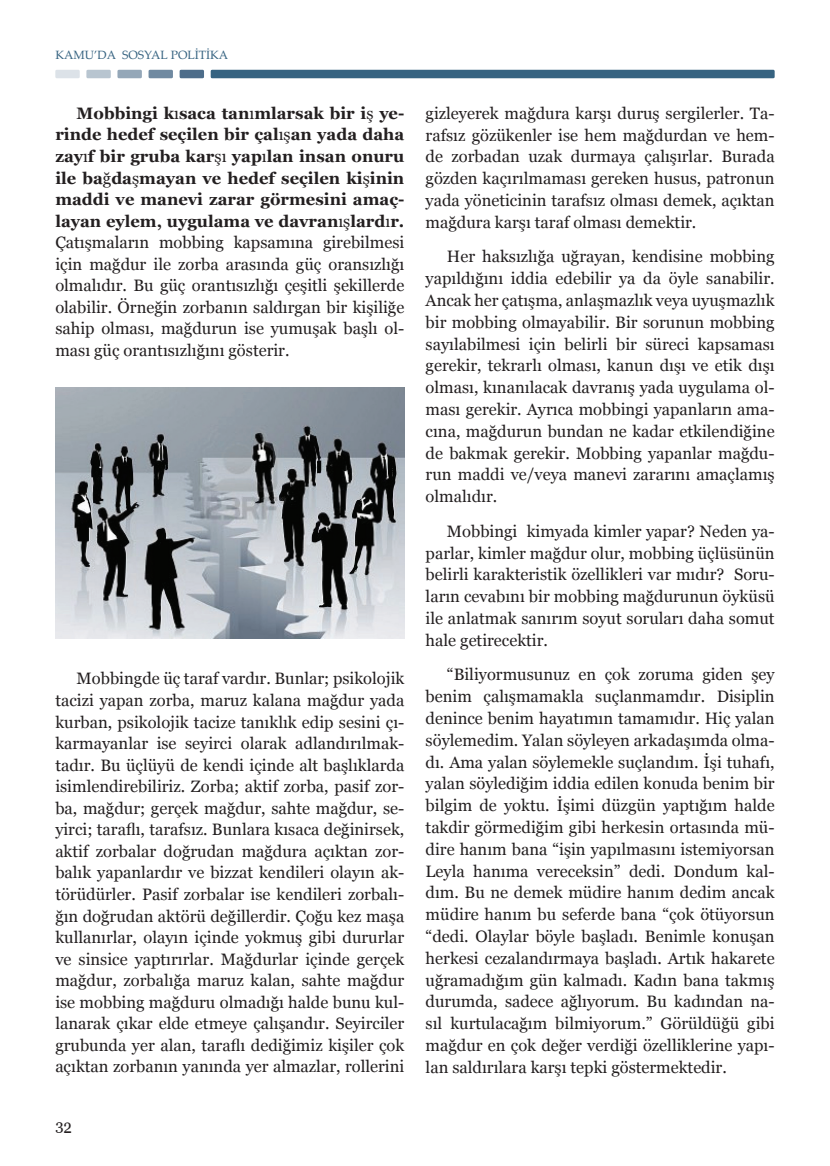
<style>
.page{position:relative;width:830px;height:1166px;background:#fff}
.page>*{position:absolute;margin:0;border:0;box-sizing:border-box;transform-origin:0 0}
.t1{font:16.5px/21.8px "Georgiad";color:#231f20;text-align:justify}
.t2{font:16.5px/21.6px "Georgia Boldd";color:#231f20;text-align:justify}
.t3{font:15px "Georgiad";color:#231f20}
.t4{font:12px "Palatino Linotype";color:#366381}
.s1{font-family:"Georgiad"}
</style>
<div class="page">
<div style="left:210px;top:70px;width:564px;height:8px;background:#366381;border-radius:2px"></div>
<div style="left:55px;top:70px;width:25px;height:8px;background:#dce2e8;border-radius:2px"></div>
<div style="left:86px;top:70px;width:25px;height:8px;background:#b8c5d0;border-radius:2px"></div>
<div style="left:117px;top:70px;width:25px;height:8px;background:#94a7b8;border-radius:2px"></div>
<div style="left:148px;top:70px;width:25px;height:8px;background:#708aa1;border-radius:2px"></div>
<div style="left:179px;top:70px;width:25px;height:8px;background:#4d6d8a;border-radius:2px"></div>
<img style="left:55px;top:387px;width:349px;height:251px">
<p class="t4" style="left:55px;top:46px;width:174px">KAMU’DA SOSYAL POLİTİKA</p>
<p class="t2" style="left:55px;top:102px;width:350px;text-indent:21px">Mobbingi k<span class="s1">ı</span>saca tan<span class="s1">ı</span>mlarsak bir i<span class="s1">ş</span> ye&shy;rinde hedef seçilen bir çal<span class="s1">ış</span>an yada daha zay<span class="s1">ı</span>f bir gruba kar<span class="s1">şı</span> yap<span class="s1">ı</span>lan insan onuru ile ba<span class="s1">ğ</span>da<span class="s1">ş</span>mayan ve hedef seçilen ki<span class="s1">ş</span>inin maddi ve manevi zarar görmesini amaç&shy;layan eylem, uygulama ve davran<span class="s1">ış</span>lard<span class="s1">ı</span>r.</p>
<p class="t1" style="left:55px;top:231px;width:350px">Çatışmaların mobbing kapsamına girebilmesi için mağdur ile zorba arasında güç oransızlığı olmalıdır. Bu güç orantısızlığı çeşitli şekillerde olabilir. Örneğin zorbanın saldırgan bir kişiliğe sahip olması, mağdurun ise yumuşak başlı ol&shy;ması güç orantısızlığını gösterir.</p>
<p class="t1" style="left:55px;top:667px;width:350px;text-indent:21px">Mobbingde üç taraf vardır. Bunlar; psikolojik tacizi yapan zorba, maruz kalana mağdur yada kurban, psikolojik tacize tanıklık edip sesini çı&shy;karmayanlar ise seyirci olarak adlandırılmak&shy;tadır. Bu üçlüyü de kendi içinde alt başlıklarda isimlendirebiliriz. Zorba; aktif zorba, pasif zor&shy;ba, mağdur; gerçek mağdur, sahte mağdur, se&shy;yirci; taraflı, tarafsız. Bunlara kısaca değinirsek, aktif zorbalar doğrudan mağdura açıktan zor&shy;balık yapanlardır ve bizzat kendileri olayın ak&shy;törüdürler. Pasif zorbalar ise kendileri zorbalı&shy;ğın doğrudan aktörü değillerdir. Çoğu kez maşa kullanırlar, olayın içinde yokmuş gibi dururlar ve sinsice yaptırırlar. Mağdurlar içinde gerçek mağdur, zorbalığa maruz kalan, sahte mağdur ise mobbing mağduru olmadığı halde bunu kul&shy;lanarak çıkar elde etmeye çalışandır. Seyirciler grubunda yer alan, taraflı dediğimiz kişiler çok açıktan zorbanın yanında yer almazlar, rollerini</p>
<p class="t3" style="left:55px;top:1119px;width:18px">32</p>
<p class="t1" style="left:425px;top:102px;width:350px">gizleyerek mağdura karşı duruş sergilerler. Ta&shy;rafsız gözükenler ise hem mağdurdan ve hem&shy;de zorbadan uzak durmaya çalışırlar. Burada gözden kaçırılmaması gereken husus, patronun yada yöneticinin tarafsız olması demek, açıktan mağdura karşı taraf olması demektir.</p>
<p class="t1" style="left:425px;top:246px;width:350px;text-indent:21px">Her haksızlığa uğrayan, kendisine mobbing yapıldığını iddia edebilir ya da öyle sanabilir.<br>Ancak her çatışma, anlaşmazlık veya uyuşmazlık bir mobbing olmayabilir. Bir sorunun mobbing sayılabilmesi için belirli bir süreci kapsaması gerekir, tekrarlı olması, kanun dışı ve etik dışı olması, kınanılacak davranış yada uygulama ol&shy;ması gerekir. Ayrıca mobbingi yapanların ama&shy;cına, mağdurun bundan ne kadar etkilendiğine de bakmak gerekir. Mobbing yapanlar mağdu&shy;run maddi ve/veya manevi zararını amaçlamış olmalıdır.</p>
<p class="t1" style="left:425px;top:520px;width:350px;text-indent:21px">Mobbingi kimyada kimler yapar? Neden ya&shy;parlar, kimler mağdur olur, mobbing üçlüsünün belirli karakteristik özellikleri var mıdır? Soru&shy;ların cevabını bir mobbing mağdurunun öyküsü ile anlatmak sanırım soyut soruları daha somut hale getirecektir.</p>
<p class="t1" style="left:425px;top:663px;width:350px;text-indent:21px">“Biliyormusunuz en çok zoruma giden şey benim çalışmamakla suçlanmamdır. Disiplin denince benim hayatımın tamamıdır. Hiç yalan söylemedim. Yalan söyleyen arkadaşımda olma&shy;dı. Ama yalan söylemekle suçlandım. İşi tuhafı, yalan söylediğim iddia edilen konuda benim bir bilgim de yoktu. İşimi düzgün yaptığım halde takdir görmediğim gibi herkesin ortasında mü&shy;dire hanım bana “işin yapılmasını istemiyorsan Leyla hanıma vereceksin” dedi. Dondum kal&shy;dım. Bu ne demek müdire hanım dedim ancak müdire hanım bu seferde bana “çok ötüyorsun “dedi. Olaylar böyle başladı. Benimle konuşan herkesi cezalandırmaya başladı. Artık hakarete uğramadığım gün kalmadı. Kadın bana takmış durumda, sadece ağlıyorum. Bu kadından na&shy;sıl kurtulacağım bilmiyorum.” Görüldüğü gibi mağdur en çok değer verdiği özelliklerine yapı&shy;lan saldırılara karşı tepki göstermektedir.</p>
</div>
